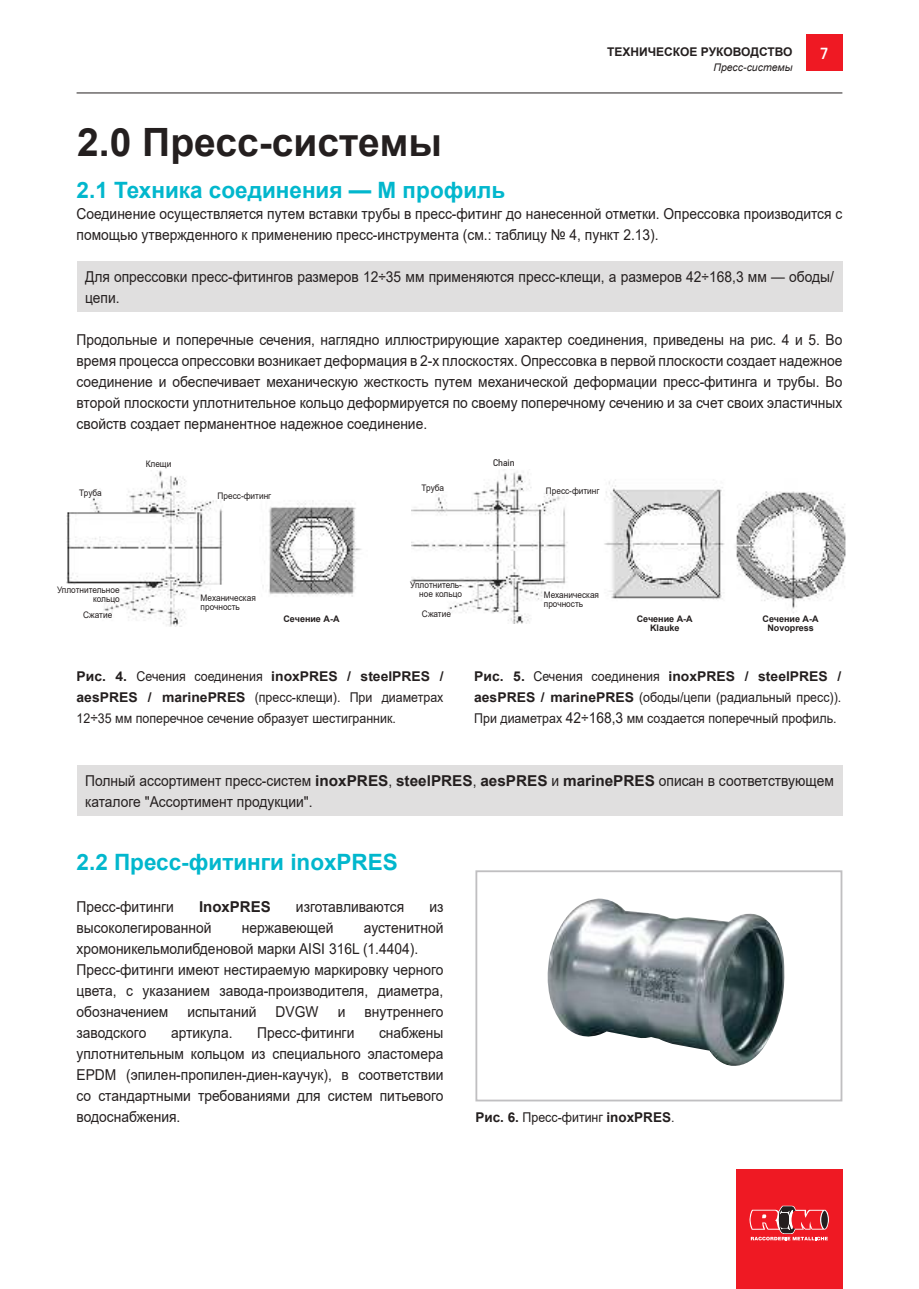
<style>
.page{position:relative;width:919px;height:1289px;background:#fff}
.page>*{position:absolute;margin:0;border:0;box-sizing:border-box;transform-origin:0 0}
.t1{font:700 39px "Arial";color:#241f1f}
.t2{font:700 22.5px "Arial";color:#02b7cd}
.t3{font:15px/21px "Arial";color:#241f1f;scale:.92 1}
.t4{font:700 15px "Arial";color:#241f1f}
.t5{font:500 15px "Heron Sans";color:#fff}
.t6{font:13.5px/21px "Arial";color:#241f1f;text-align:justify;scale:.92 1}
.t7{font:700 13.5px "Arial";color:#241f1f}
.t8{font:700 12px "Arial";color:#241f1f}
.t9{font:italic 10.5px "Arial";color:#241f1f}
.t10{font:9px/9px "Arial";color:#241f1f;scale:.92 1}
.t11{font:700 9px/9px "Arial";color:#241f1f;text-align:center}
.t12{font:9px "Heron Sans";color:#241f1f}
.s1{font-weight:700}
.s2{font-size:15px}
.s3{font-weight:400}
</style>
<div class="page">
<hr style="left:77px;top:93px;width:765px;height:1px;background:#241f1f">
<div style="left:736px;top:1169px;width:106px;height:119px;background:#ef1923"></div>
<svg style="left:749px;top:1205px;width:79px;height:35px"></svg>
<div style="left:806px;top:35px;width:36px;height:36px;background:#ef1923"></div>
<div style="left:77px;top:261px;width:765px;height:51px;background:#e0dfdf"></div>
<img style="left:547px;top:898px;width:238px;height:168px">
<div style="left:475px;top:870px;width:367px;height:231px;border:2px solid #c0bfc1"></div>
<img style="left:411px;top:469px;width:435px;height:154px">
<img style="left:67px;top:470px;width:295px;height:156px">
<div style="left:77px;top:765px;width:765px;height:50px;background:#e0dfdf"></div>
<h1 class="t1" style="left:77px;top:115px;width:366px">2.0 Пресс-системы</h1>
<h2 class="t2" style="left:77px;top:174px;width:430px">2.1 Техника соединения — М профиль</h2>
<p class="t8" style="left:607px;top:44px;width:187px">ТЕХНИЧЕСКОЕ РУКОВОДСТВО</p>
<p class="t5" style="left:820px;top:45px;width:9px">7</p>
<p class="t9" style="left:713px;top:60px;width:80px">Пресс-системы</p>
<p class="t3" style="left:77px;top:203px;width:833px">Соединение осуществляется путем вставки трубы в пресс-фитинг до нанесенной отметки. Опрессовка производится c помощью утвержденного к применению пресс-инструмента (см.: таблицу № 4, пункт 2.13).</p>
<p class="t3" style="left:85px;top:266px;width:815px">Для опрессовки пресс-фитингов размеров 12÷35 мм применяются пресс-клещи, а размеров 42÷168,3 мм — ободы/ цепи.</p>
<p class="t3" style="left:77px;top:329px;width:833px;text-align:justify">Продольные и поперечные сечения, наглядно иллюстрирующие характер соединения, приведены на рис. 4 и 5. Во время процесса опрессовки возникает деформация в 2-х плоскостях. Опрессовка в первой плоскости создает надежное соединение и обеспечивает механическую жесткость путем механической деформации пресс-фитинга и трубы. Во второй плоскости уплотнительное кольцо деформируется по своему поперечному сечению и за счет своих эластичных свойств создает перманентное надежное соединение.</p>
<p class="t10" style="left:79px;top:488px;width:26px">Труба</p>
<p class="t10" style="left:146px;top:459px;width:29px">Клещи</p>
<p class="t10" style="left:217px;top:491px;width:60px">Пресс-фитинг</p>
<p class="t10" style="left:57px;top:585px;width:70px;text-align:right">Уплотнительное кольцо</p>
<p class="t10" style="left:83px;top:610px;width:33px">Сжатие</p>
<p class="t10" style="left:200px;top:593px;width:62px">Механическая прочность</p>
<p class="t11" style="left:283px;top:614px;width:57px">Сечение А-А</p>
<p class="t10" style="left:421px;top:483px;width:26px">Труба</p>
<p class="t12" style="left:493px;top:458px;width:23px">Chain</p>
<p class="t10" style="left:546px;top:486px;width:60px">Пресс-фитинг</p>
<p class="t10" style="left:410px;top:580px;width:58px;text-align:right">Уплотнитель&shy;ное кольцо</p>
<p class="t10" style="left:422px;top:609px;width:33px">Сжатие</p>
<p class="t10" style="left:544px;top:590px;width:62px">Механическая прочность</p>
<p class="t11" style="left:636px;top:614px;width:57px">Сечение А-А<br>Klauke</p>
<p class="t11" style="left:762px;top:614px;width:57px">Сечение А-А<br>Novopress</p>
<p class="t6" style="left:77px;top:666px;width:400px"><span class="s1">Рис. 4.</span> Сечения соединения <span class="s1">inoxPRES / steelPRES / aesPRES / marinePRES</span> (пресс-клещи). При диаметрах 12<span class="s2">÷</span>35 мм поперечное сечение образует шестигранник.</p>
<p class="t6" style="left:474px;top:666px;width:400px"><span class="s1">Рис. 5.</span> Сечения соединения <span class="s1">inoxPRES / steelPRES / aesPRES / marinePRES</span> (ободы/цепи (радиальный пресс)).<br>При диаметрах <span class="s2">42÷168,3</span> мм создается поперечный профиль.</p>
<p class="t3" style="left:85px;top:770px;width:815px">Полный ассортимент пресс-систем <span class="s1">inoxPRES</span>, <span class="s1">steelPRES</span>, <span class="s1">aesPRES</span> и <span class="s1">marinePRES</span> описан в соответствующем каталоге "Ассортимент продукции".</p>
<h2 class="t2" style="left:77px;top:846px;width:323px">2.2 Пресс-фитинги inoxPRES</h2>
<p class="t3" style="left:77px;top:896px;width:107px">Пресс-фитинги</p>
<p class="t4" style="left:199px;top:898px;width:73px">InoxPRES</p>
<p class="t3" style="left:296px;top:896px;width:119px">изготавливаются</p>
<p class="t3" style="left:429px;top:896px;width:17px">из</p>
<p class="t3" style="left:77px;top:917px;width:148px">высоколегированной</p>
<p class="t3" style="left:242px;top:917px;width:101px">нержавеющей</p>
<p class="t3" style="left:77px;top:917px;width:400px;text-indent:287px">аустенитной хромоникельмолибденовой марки AISI 316L (1.4404).<br>Пресс-фитинги имеют нестираемую маркировку черного цвета, с указанием завода-производителя, диаметра, обозначением</p>
<p class="t3" style="left:187px;top:1001px;width:76px">испытаний</p>
<p class="t3" style="left:275px;top:1001px;width:48px">DVGW</p>
<p class="t3" style="left:338px;top:1001px;width:10px">и</p>
<p class="t3" style="left:364px;top:1001px;width:87px">внутреннего</p>
<p class="t3" style="left:77px;top:1022px;width:400px;text-align:justify;text-indent:302px">снабжены уплотнительным кольцом из специального эластомера EPDM (эпилен-пропилен-диен-каучук), в соответствии со стандартными требованиями для систем питьевого водоснабжения.</p>
<p class="t3" style="left:77px;top:1022px;width:77px">заводского</p>
<p class="t3" style="left:171px;top:1022px;width:68px">артикула.</p>
<p class="t3" style="left:257px;top:1022px;width:107px">Пресс-фитинги</p>
<p class="t7" style="left:475px;top:1108px;width:200px">Рис. 6. <span class="s3">Пресс-фитинг</span> inoxPRES<span class="s3">.</span></p>
</div>
